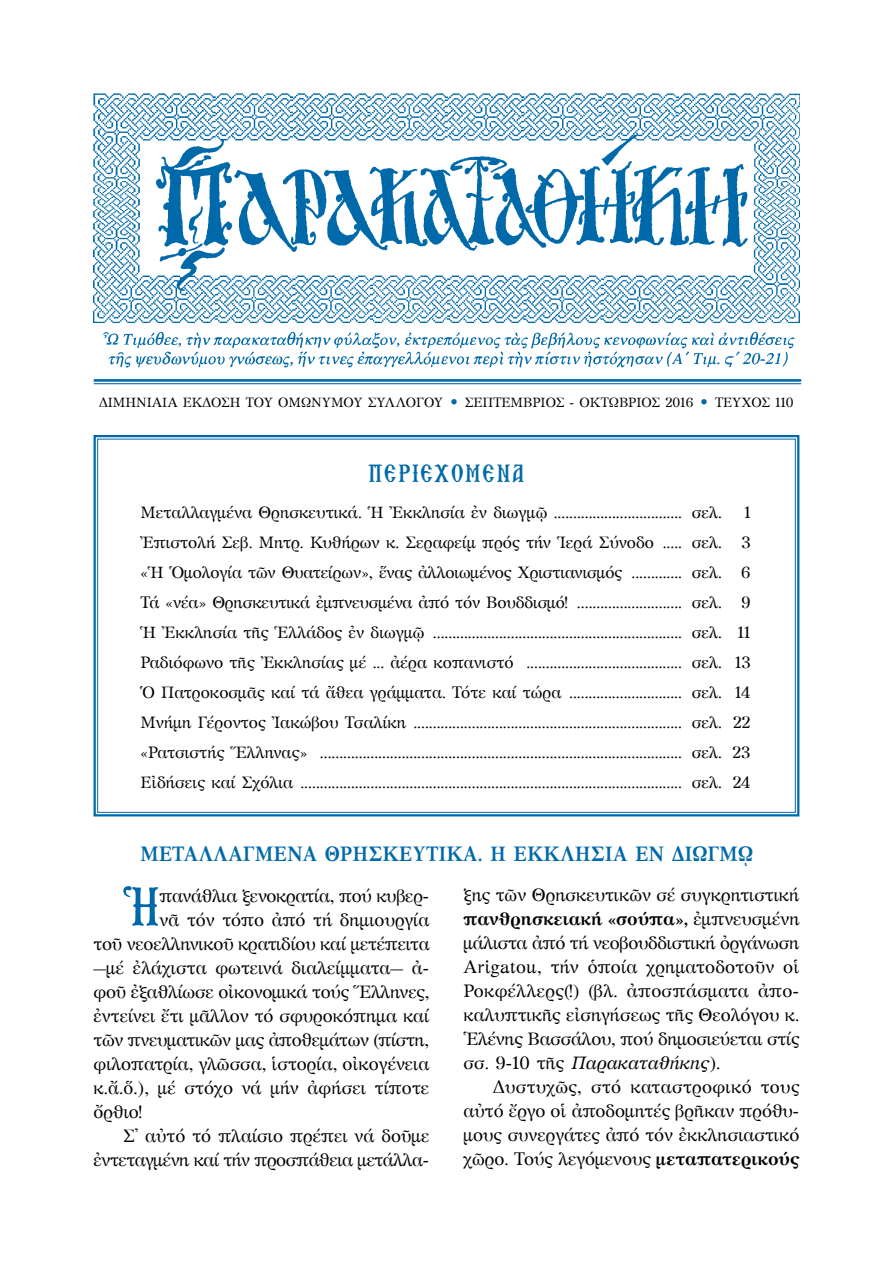
<style>
.page{position:relative;width:893px;height:1263px;background:#fff}
.page>*{position:absolute;margin:0;border:0;box-sizing:border-box;transform-origin:0 0}
.t1{font:52.65px "GFS Artemisia";color:#0069a9}
.t2{font:24px "DA Athos Hel Lat P";letter-spacing:.1em;color:#0069a9}
.t3{font:700 21px "GFS Artemisia";color:#0069a9;scale:.9 1}
.t4{font:18px/24px "GFS Artemisia";letter-spacing:-.01em;color:#000;text-align:justify}
.t5{font:16.5px/30px "GFS Artemisia";color:#000;text-align:justify}
.t6{font:13.5px "GFS Artemisia";color:#000}
.s1{font-size:16.5px;color:#0069a9}
.s2{font-family:"DA Athos Hel Lat P"}
.s3{font-weight:700}
.s4{font-style:italic}
</style>
<div class="page">
<img style="left:94px;top:332px;width:707px;height:52px">
<img style="left:94px;top:94px;width:705px;height:228px">
<svg style="left:93px;top:435px;width:707px;height:382px"></svg>
<p class="t6" style="left:99px;top:392px;width:696px">ΔΙΜΗΝΙΑΙΑ ΕΚΔΟΣΗ ΤΟΥ ΟΜΩΝΥΜΟΥ ΣΥΛΛΟΓΟΥ <span class="s1">•</span> ΣΕΠΤΕΜΒΡΙΟΣ - ΟΚΤΩΒΡΙΟΣ 2016 <span class="s1">•</span> ΤΕΥΧΟΣ 110</p>
<h2 class="t2" style="left:369px;top:460px;width:157px">¶EPIEXOMENA</h2>
<p class="t5" style="left:141px;top:497px;width:583px">Μεταλλαγμένα Θρησκευτικά. Ἡ Ἐκκλησία ἐν διωγμῷ ................................. σελ.</p>
<p class="t5" style="left:140px;top:497px;width:612px;text-indent:604px">1<br>Ἐπιστολή Σεβ. Μητρ. Κυθήρων κ. Σεραφείμ πρός τήν Ἱερά Σύνοδο ..... σελ. 3 «Ἡ Ὁμολογία τῶν Θυατείρων», ἕνας ἀλλοιωμένος Χριστιανισμός ............. σελ. 6<br>Τά «νέα» Θρησκευτικά ἐμπνευσμένα ἀπό τόν Βουδδισμό! ........................... σελ. 9<br>Ἡ Ἐκκλησία τῆς Ἑλλάδος ἐν διωγμῷ ................................................................ σελ. 11<br>Ραδιόφωνο τῆς Ἐκκλησίας μέ ... ἀέρα κοπανιστό ........................................ σελ. 13<br>Ὁ Πατροκοσμᾶς καί τά ἄθεα γράμματα. Τότε καί τώρα ............................. σελ. 14<br>Μνήμη Γέροντος Ἰακώβου Τσαλίκη ..................................................................... σελ. 22 «Ρατσιστής Ἕλληνας» ............................................................................................. σελ. 23<br>Εἰδήσεις καί Σχόλια .................................................................................................. σελ. 24</p>
<p class="t3" style="left:140px;top:836px;width:683px">ΜΕΤΑΛΛΑΓΜΕΝΑ ΘΡΗΣΚΕΥΤΙΚΑ. Η ΕΚΚΛΗΣΙΑ ΕΝ ΔΙΩΓΜῼ</p>
<h1 class="t1" style="left:123px;top:868px;width:38px">῾<span class="s2">H</span></h1>
<p class="t4" style="left:160px;top:882px;width:271px">πανάθλια ξενοκρατία, πού κυβερ-</p>
<p class="t4" style="left:160px;top:906px;width:271px">νᾶ τόν τόπο ἀπό τή δημιουργία</p>
<p class="t4" style="left:94px;top:930px;width:338px">τοῦ νεοελληνικοῦ κρατιδίου καί μετέπειτα</p>
<p class="t4" style="left:94px;top:954px;width:337px">—μέ ἐλάχιστα φωτεινά διαλείμματα— ἀ-</p>
<p class="t4" style="left:94px;top:978px;width:337px">φοῦ ἐξαθλίωσε οἰκονομικά τούς Ἕλληνες,</p>
<p class="t4" style="left:94px;top:1002px;width:337px">ἐντείνει ἔτι μᾶλλον τό σφυροκόπημα καί</p>
<p class="t4" style="left:94px;top:1026px;width:337px">τῶν πνευματικῶν μας ἀποθεμάτων (πίστη,</p>
<p class="t4" style="left:94px;top:1050px;width:337px">φιλοπατρία, γλῶσσα, ἱστορία, οἰκογένεια</p>
<p class="t4" style="left:94px;top:1074px;width:337px">κ.ἄ.ὅ.), μέ στόχο νά μήν ἀφήσει τίποτε</p>
<p class="t4" style="left:94px;top:1098px;width:50px">ὄρθιο!</p>
<p class="t4" style="left:123px;top:1122px;width:308px">Σ᾽ αὐτό τό πλαίσιο πρέπει νά δοῦμε</p>
<p class="t4" style="left:94px;top:1146px;width:337px">ἐντεταγμένη καί τήν προσπάθεια μετάλλα-</p>
<p class="t4" style="left:463px;top:882px;width:338px">ξης τῶν Θρησκευτικῶν σέ συγκρητιστική <span class="s3">πανθρησκειακή «σούπα»,</span> ἐμπνευσμένη μάλιστα ἀπό τή νεοβουδδιστική ὀργάνωση Arigatou, τήν ὁποία χρηματοδοτοῦν οἱ Ροκφέλλερς(!) (βλ. ἀποσπάσματα ἀπο&shy;καλυπτικῆς εἰσηγήσεως τῆς Θεολόγου κ. ῾Ελένης Βασσάλου, πού δημοσιεύεται στίς σσ. 9-10 τῆς <span class="s4">Παρακαταθήκης</span>).</p>
<p class="t4" style="left:463px;top:1074px;width:338px;text-indent:30px">Δυστυχῶς, στό καταστροφικό τους αὐτό ἔργο οἱ ἀποδομητές βρῆκαν πρόθυ&shy;μους συνεργάτες ἀπό τόν ἐκκλησιαστικό χῶρο. Τούς λεγόμενους <span class="s3">μεταπατερικούς</span></p>
</div>
